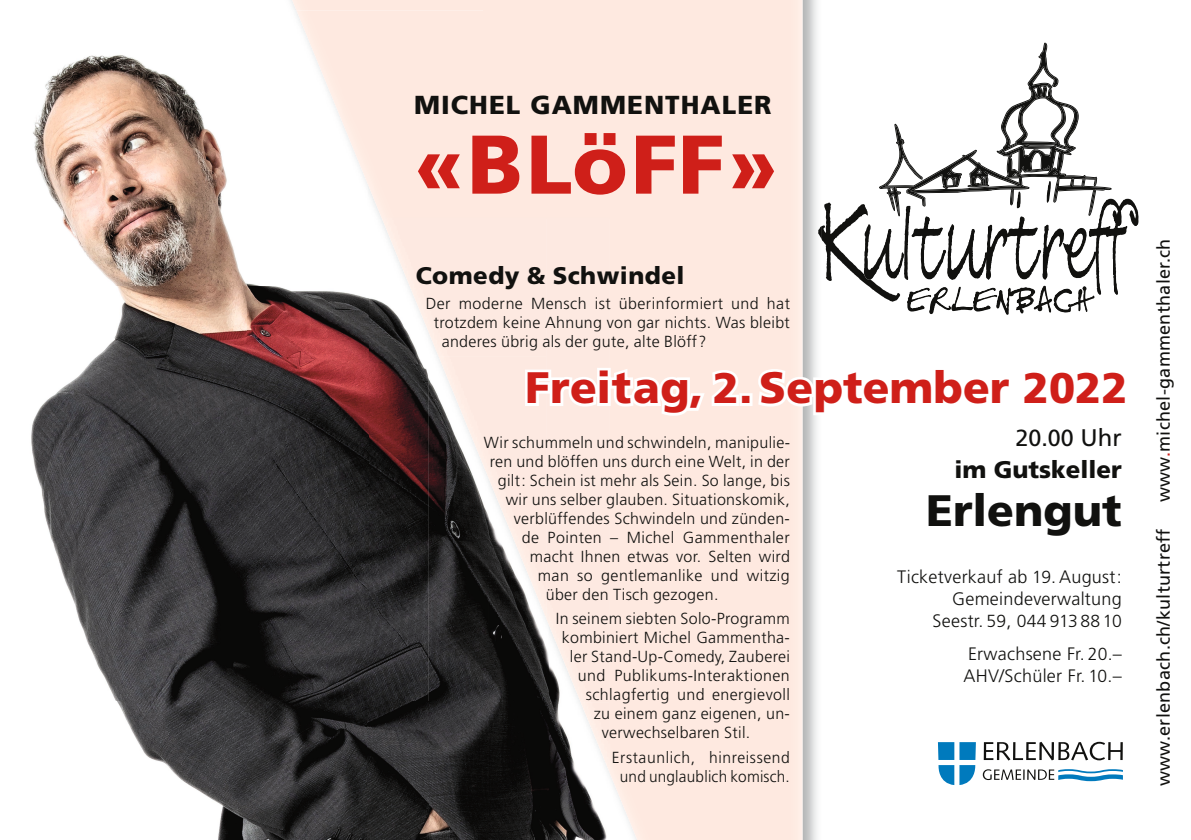
<style>
.page{position:relative;width:1191px;height:840px;background:#fff}
.page>*{position:absolute;margin:0;border:0;box-sizing:border-box;transform-origin:0 0}
.t1{font:900 83px "Frutiger";letter-spacing:.025em;color:#cf1f19}
.t2{font:900 44px "Frutiger";letter-spacing:.005em;color:#cf1f19}
.t3{font:900 44px "Frutiger";color:#11110f}
.t4{font:900 26px "Frutiger";letter-spacing:.04em;color:#11110f}
.t5{font:900 24px "Frutiger";letter-spacing:.02em;color:#11110f}
.t6{font:900 24px "Frutiger";color:#11110f}
.t7{font:23.2px "Frutiger";color:#11110f}
.t8{font:300 18px/21.6px "Frutiger";letter-spacing:.015em;color:#11110f;text-align:right}
.t9{font:18px "Frutiger";letter-spacing:.015em;color:#11110f}
.t10{font:300 17.4px "Frutiger";letter-spacing:.015em;color:#11110f}
.t11{font:300 16px/19px "Frutiger";letter-spacing:.02em;color:#11110f;text-align:center}
.s1{font-size:42.6px}
.s2{font-size:24px}
.s3{font-size:17.4px}
.s4{font-size:18px}
.s5{color:#cf1f19}
</style>
<div class="page">
<img style="left:290px;top:0;width:527px;height:839px">
<svg style="left:818px;top:44px;width:280px;height:257px"></svg>
<div style="left:292px;top:0;width:510px;height:839px;background:#fee9e0"></div>
<svg style="left:983px;top:741px;width:139px;height:19px"></svg>
<div style="left:938px;top:741px;width:16px;height:18px;background:#007abd"></div>
<div style="left:959px;top:741px;width:17px;height:18px;background:#007abd"></div>
<svg style="left:938px;top:765px;width:37px;height:19px"></svg>
<svg style="left:982px;top:769px;width:141px;height:11px"></svg>
<img style="left:31px;top:10px;width:337px;height:829px">
<img style="left:368px;top:218px;width:60px;height:621px">
<img style="left:428px;top:356px;width:60px;height:483px">
<img style="left:488px;top:495px;width:61px;height:344px">
<img style="left:549px;top:702px;width:60px;height:137px">
<img style="left:296px;top:10px;width:188px;height:139px">
<div style="left:484px;top:10px;width:125px;height:208px;background:#fee9e0"></div>
<img style="left:353px;top:148px;width:131px;height:70px">
<img style="left:381px;top:218px;width:165px;height:138px">
<div style="left:546px;top:218px;width:63px;height:484px;background:#fde9e1"></div>
<img style="left:438px;top:356px;width:109px;height:139px">
<img style="left:495px;top:494px;width:52px;height:125px">
<img style="left:580px;top:702px;width:29px;height:69px">
<svg style="left:522px;top:365px;width:219px;height:53px"></svg>
<svg style="left:754px;top:364px;width:63px;height:54px"></svg>
<img style="left:1016px;top:181px;width:110px;height:114px">
<h3 class="t4" style="left:414px;top:89px;width:359px">MICHEL GAMMENTHALER</h3>
<h1 class="t1" style="left:414px;top:114px;width:365px">« BLöFF »</h1>
<h3 class="t5" style="left:416px;top:261px;width:270px">Comedy &amp; Schwindel</h3>
<p class="t11" style="left:426px;top:293px;width:366px">Der moderne Mensch ist überinformiert und hat</p>
<p class="t11" style="left:434px;top:312px;width:357px">trotzdem keine Ahnung von gar nichts. Was bleibt</p>
<p class="t11" style="left:442px;top:331px;width:266px">anderes übrig als der gute, alte Blöff ?</p>
<h2 class="t2" style="left:525px;top:361px;width:604px">Freitag, <span class="s1">2</span>. September <span class="s1">2022</span></h2>
<h3 class="t7" style="left:1015px;top:423px;width:108px">20.00 <span class="s2">Uhr</span></h3>
<h3 class="t6" style="left:954px;top:454px;width:169px">im Gutskeller</h3>
<h2 class="t3" style="left:926px;top:483px;width:197px">Erlengut</h2>
<p class="t8" style="left:897px;top:566px;width:226px">Ticketverkauf ab <span class="s3">19</span>. August :<br>Gemeindeverwaltung</p>
<p class="t10" style="left:932px;top:610px;width:191px"><span class="s4">Seestr.</span> 59<span class="s4">,</span> 044 913 88 10</p>
<p class="t8" style="left:963px;top:642px;width:160px;text-align:left">Erwachsene Fr. <span class="s3">20.</span>–<br>AHV/Schüler Fr. <span class="s3">10</span>.–</p>
<p class="t11" style="left:484px;top:432px;width:308px">Wir schummeln und schwindeln, manipulie-</p>
<p class="t11" style="left:490px;top:451px;width:302px">ren und blöffen uns durch eine Welt, in der</p>
<p class="t11" style="left:498px;top:470px;width:294px">gilt : Schein ist mehr als Sein. So lange, bis</p>
<p class="t11" style="left:506px;top:489px;width:286px">wir uns selber glauben. Si tua tionskomik,</p>
<p class="t11" style="left:514px;top:508px;width:278px">verblüffendes Schwin deln und zünden-</p>
<p class="t11" style="left:522px;top:527px;width:269px">de Pointen – Michel Gam menthaler</p>
<p class="t11" style="left:530px;top:546px;width:262px">macht Ihnen etwas vor. Selten wird</p>
<p class="t11" style="left:538px;top:565px;width:253px">man so gentlemanlike und witzig</p>
<p class="t11" style="left:546px;top:584px;width:174px">über den Tisch gezogen.</p>
<p class="t11" style="left:556px;top:609px;width:235px">In seinem siebten Solo-Programm</p>
<p class="t11" style="left:562px;top:628px;width:230px">kombiniert Michel Gam men tha-</p>
<p class="t11" style="left:570px;top:647px;width:222px">ler Stand-Up-Comedy, Zauberei</p>
<p class="t11" style="left:578px;top:666px;width:213px">und Publikums-Interaktionen</p>
<p class="t11" style="left:586px;top:685px;width:206px">schlagfertig und energievoll</p>
<p class="t11" style="left:594px;top:704px;width:198px">zu einem ganz eigenen, un-</p>
<p class="t11" style="left:602px;top:723px;width:150px">verwechselbaren Stil.</p>
<p class="t11" style="left:612px;top:747px;width:180px">Er staun lich, hinreissend und un glaublich komisch.</p>
<p class="t9" style="left:1153px;top:502px;width:265px;rotate:-90deg">www<span class="s5">.</span>michel-gammenthaler.ch</p>
<p class="t9" style="left:1153px;top:785px;width:259px;rotate:-90deg">www.erlenbach.ch/kulturtreff</p>
</div>
